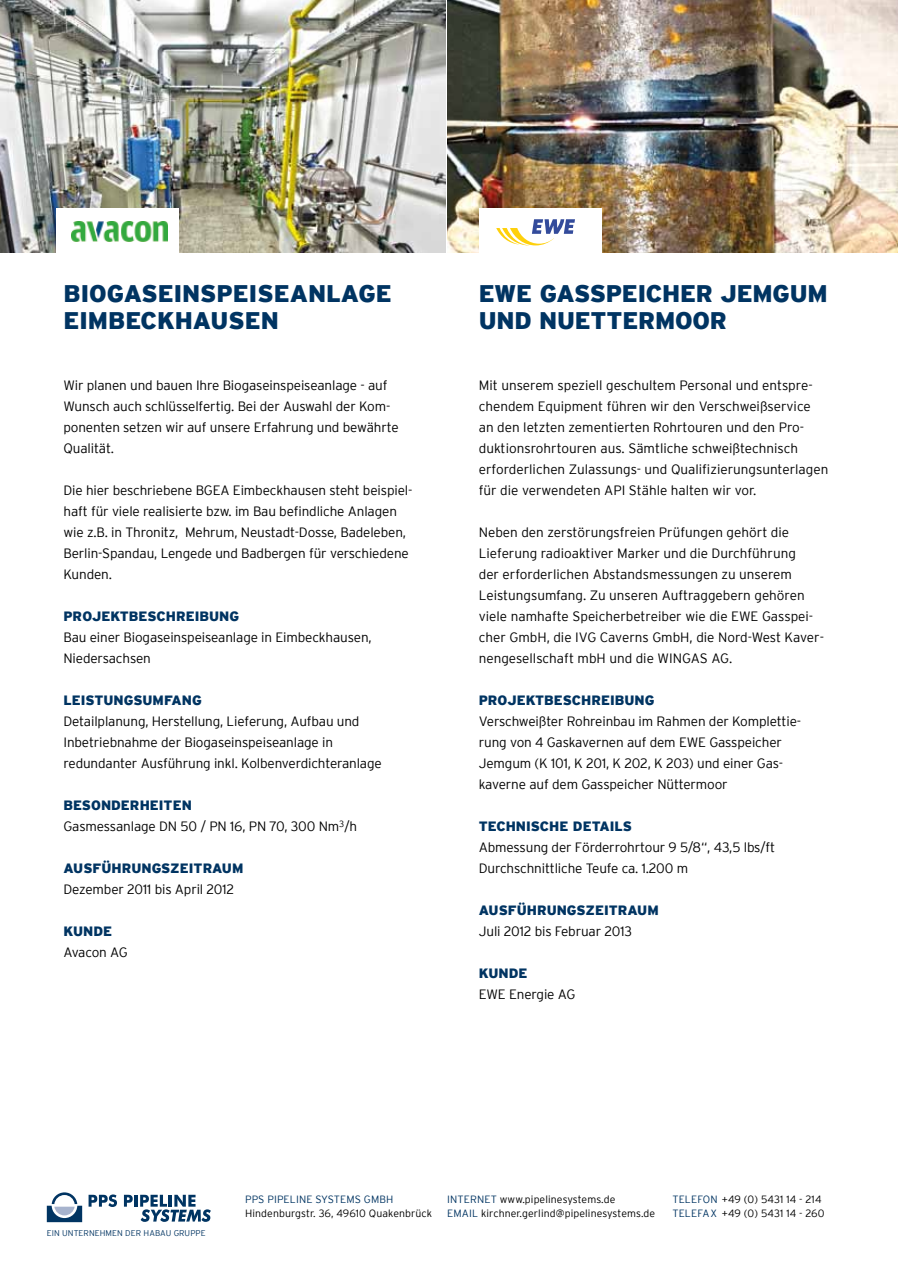
<style>
.page{position:relative;width:898px;height:1263px;background:#fff}
.page>*{position:absolute;margin:0;border:0;box-sizing:border-box;transform-origin:0 0}
.t1{font:900 24px "Interstate";color:#003462}
.t2{font:300 13.5px/21px "Interstate";letter-spacing:-.01em;color:#000}
.t3{font:900 13.5px "Interstate";color:#003462}
.t4{font:300 13.5px "Interstate";letter-spacing:-.03em;color:#000}
.t5{font:300 10.5px "Interstate";letter-spacing:.01em;color:#000}
.t6{font:300 10.5px "Interstate";letter-spacing:.01em;color:#003462}
.t7{font:300 8.25px "Interstate";letter-spacing:.01em;color:#003462}
.s1{font-weight:900;color:#003462}
.s2{color:#003462}
</style>
<div class="page">
<img style="left:1px;top:0;width:444px;height:253px">
<div style="left:56px;top:208px;width:123px;height:45px;background:#fff"></div>
<img style="left:71px;top:222px;width:96px;height:19px">
<svg style="left:88px;top:1194px;width:29px;height:13px"></svg>
<svg style="left:124px;top:1195px;width:87px;height:27px"></svg>
<svg style="left:47px;top:1192px;width:35px;height:30px"></svg>
<img style="left:0;top:0;width:1px;height:253px">
<img style="left:448px;top:0;width:449px;height:253px">
<div style="left:478px;top:208px;width:123px;height:45px;background:#fff"></div>
<svg style="left:496px;top:219px;width:78px;height:27px"></svg>
<h1 class="t1" style="left:63px;top:280px;width:17px">BIOGASEINS</h1>
<h1 class="t1" style="left:216px;top:280px;width:33px">PEISEAN</h1>
<h1 class="t1" style="left:326px;top:280px;width:33px">LAGE</h1>
<h1 class="t1" style="left:63px;top:307px;width:18px">EIMBECKHAUSEN</h1>
<p class="t2" style="left:63px;top:375px;width:337px">Wir planen und bauen Ihre Biogaseinspeiseanlage - auf Wunsch auch schlüsselfertig. Bei der Auswahl der Kom&shy;ponenten setzen wir auf unsere Erfahrung und bewährte Qualität.</p>
<p class="t2" style="left:63px;top:480px;width:350px">Die hier beschriebene BGEA Eimbeckhausen steht beispiel&shy;haft für viele realisierte bzw. im Bau befindliche Anlagen wie z.B. in Thronitz, Mehrum, Neustadt-Dosse, Badeleben, Berlin-Spandau, Lengede und Badbergen für verschiedene Kunden.</p>
<p class="t3" style="left:63px;top:609px;width:177px">PROJEKTBESCHREIBUNG</p>
<p class="t2" style="left:63px;top:627px;width:310px">Bau einer Biogaseinspeiseanlage in Eimbeckhausen,<br>Niedersachsen</p>
<p class="t3" style="left:63px;top:693px;width:140px">LEISTUNGSUMFANG</p>
<p class="t2" style="left:63px;top:711px;width:320px">Detailplanung, Herstellung, Lieferung, Aufbau und<br>Inbetriebnahme der Biogaseinspeiseanlage in redundanter Ausführung inkl. Kolbenverdichteranlage</p>
<p class="t2" style="left:63px;top:795px;width:295px"><span class="s1">BESONDERHEITEN<br></span>Gasmessanlage DN 50 / PN 16, PN 70, 300 Nm<sup>3</sup>/h</p>
<p class="t3" style="left:63px;top:861px;width:181px">AUSFÜHRUNGSZEITRAUM</p>
<p class="t2" style="left:63px;top:879px;width:172px">Dezember 2011 bis April 2012</p>
<p class="t3" style="left:63px;top:924px;width:50px">KUNDE</p>
<p class="t4" style="left:63px;top:945px;width:66px">Avacon AG</p>
<h1 class="t1" style="left:478px;top:280px;width:18px">EWE</h1>
<h1 class="t1" style="left:539px;top:280px;width:17px">GASS</h1>
<h1 class="t1" style="left:605px;top:280px;width:32px">PEICHER</h1>
<h1 class="t1" style="left:720px;top:280px;width:19px">JEMGUM</h1>
<h1 class="t1" style="left:478px;top:307px;width:18px">UND</h1>
<h1 class="t1" style="left:539px;top:307px;width:18px">NUETTERMOOR</h1>
<p class="t2" style="left:478px;top:375px;width:351px">Mit unserem speziell geschultem Personal und entspre&shy;chendem Equipment führen wir den Verschweißservice an den letzten zementierten Rohrtouren und den Pro&shy;duktionsrohrtouren aus. Sämtliche schweißtechnisch erforderlichen Zulassungs- und Qualifizierungsunterlagen für die verwendeten API Stähle halten wir vor.</p>
<p class="t2" style="left:478px;top:522px;width:347px">Neben den zerstörungsfreien Prüfungen gehört die Lieferung radioaktiver Marker und die Durchführung<br>der erforderlichen Abstandsmessungen zu unserem Leistungsumfang. Zu unseren Auftraggebern gehören viele namhafte Speicherbetreiber wie die EWE Gasspei&shy;cher GmbH, die IVG Caverns GmbH, die Nord-West Kaver&shy;nengesellschaft mbH und die WINGAS AG.</p>
<p class="t3" style="left:478px;top:693px;width:177px">PROJEKTBESCHREIBUNG</p>
<p class="t2" style="left:478px;top:711px;width:324px">Verschweißter Rohreinbau im Rahmen der Komplettie&shy;rung von 4 Gaskavernen auf dem EWE Gasspeicher Jemgum (K 101, K 201, K 202, K 203) und einer Gas&shy;kaverne auf dem Gasspeicher Nüttermoor</p>
<p class="t3" style="left:478px;top:819px;width:155px">TECHNISCHE DETAILS</p>
<p class="t2" style="left:478px;top:837px;width:298px">Abmessung der Förderrohrtour 9 5/8“, 43,5 lbs/ft<br>Durchschnittliche Teufe ca. 1.200 m</p>
<p class="t3" style="left:478px;top:903px;width:181px">AUSFÜHRUNGSZEITRAUM</p>
<p class="t2" style="left:478px;top:921px;width:155px">Juli 2012 bis Februar 2013</p>
<p class="t3" style="left:478px;top:966px;width:50px">KUNDE</p>
<p class="t2" style="left:478px;top:984px;width:98px">EWE Energie AG</p>
<p class="t7" style="left:47px;top:1229px;width:27px">Ein Unte</p>
<p class="t7" style="left:84px;top:1229px;width:12px">rnehmen</p>
<p class="t7" style="left:125px;top:1229px;width:66px">der HABAU Gruppe</p>
<p class="t6" style="left:245px;top:1194px;width:150px">PPS PIPELINE SYSTEMS GMBH</p>
<p class="t5" style="left:245px;top:1207px;width:188px">Hindenburgstr. 36, 49610 Quakenbrück</p>
<p class="t6" style="left:447px;top:1194px;width:11px">Inte</p>
<p class="t6" style="left:470px;top:1194px;width:15px">rnet</p>
<p class="t5" style="left:499px;top:1194px;width:117px">www.pipelinesystems.de</p>
<p class="t6" style="left:447px;top:1207px;width:14px">Email</p>
<p class="t5" style="left:481px;top:1207px;width:175px">kirchner.gerlind@pipelinesystems.de</p>
<p class="t6" style="left:672px;top:1194px;width:14px">Telefon</p>
<p class="t5" style="left:721px;top:1194px;width:101px">+49 (0) 5431 14 - 214</p>
<p class="t6" style="left:672px;top:1207px;width:14px">Telefa</p>
<p class="t5" style="left:710px;top:1207px;width:115px"><span class="s2">x</span> +49 (0) 5431 14 - 260</p>
</div>
